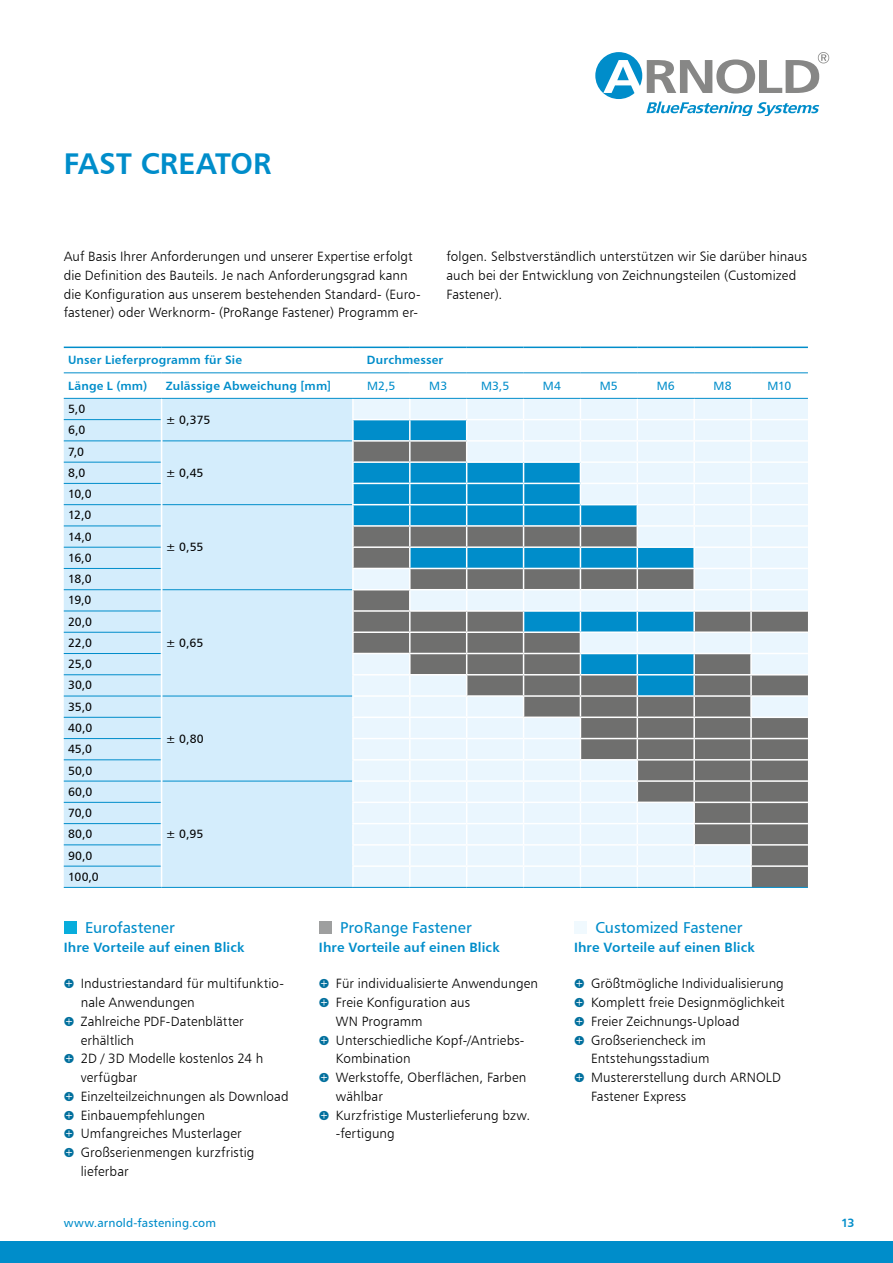
<style>
.page{position:relative;width:893px;height:1263px;background:#fff}
.page>*{position:absolute;margin:0;border:0;box-sizing:border-box;transform-origin:0 0}
.t1{font:30px "Humanist 777 BT Bold B";color:#008dca}
.t2{font:15.75px "Humanist 777 BT Roman B";color:#008dca}
.t3{font:13.5px/18.8px "Humanist 777 BT Light B";letter-spacing:.005em;color:#000}
.t4{font:13.5px "Humanist 777 BT Bold B";letter-spacing:.01em;color:#008dca}
.t5{font:12px/21.3px "Humanist 777 BT Roman B";letter-spacing:-.01em;color:#000;text-align:justify}
.t6{font:12px "Humanist 777 BT Bold B";letter-spacing:.015em;color:#008dca}
.t7{font:12px "Humanist 777 BT Roman B";letter-spacing:.01em;color:#008dca}
.s1{font-family:"Klavika";color:#006f9d}
</style>
<div class="page">
<div style="left:0;top:1242px;width:893px;height:21px;background:#008dca"></div>
<svg style="left:595px;top:52px;width:234px;height:64px"></svg>
<svg style="left:64px;top:347px;width:744px;height:540px"></svg>
<hr style="left:694px;top:865px;width:57px;height:2px;background:#fff">
<hr style="left:693px;top:867px;width:2px;height:20px;background:#fff">
<hr style="left:751px;top:865px;width:57px;height:2px;background:#fff">
<hr style="left:750px;top:867px;width:2px;height:20px;background:#fff">
<hr style="left:64px;top:887px;width:98px;height:1px;background:#008dca">
<hr style="left:162px;top:887px;width:191px;height:1px;background:#008dca">
<hr style="left:353px;top:887px;width:57px;height:1px;background:#008dca">
<hr style="left:410px;top:887px;width:57px;height:1px;background:#008dca">
<hr style="left:467px;top:887px;width:57px;height:1px;background:#008dca">
<hr style="left:524px;top:887px;width:56px;height:1px;background:#008dca">
<hr style="left:580px;top:887px;width:57px;height:1px;background:#008dca">
<hr style="left:637px;top:887px;width:57px;height:1px;background:#008dca">
<hr style="left:694px;top:887px;width:57px;height:1px;background:#008dca">
<hr style="left:751px;top:887px;width:57px;height:1px;background:#008dca">
<hr style="left:64px;top:372px;width:98px;height:1px;background:#008dca">
<hr style="left:162px;top:372px;width:191px;height:1px;background:#008dca">
<hr style="left:353px;top:372px;width:57px;height:1px;background:#008dca">
<hr style="left:410px;top:372px;width:57px;height:1px;background:#008dca">
<hr style="left:467px;top:372px;width:57px;height:1px;background:#008dca">
<hr style="left:524px;top:372px;width:56px;height:1px;background:#008dca">
<hr style="left:580px;top:372px;width:57px;height:1px;background:#008dca">
<hr style="left:637px;top:372px;width:57px;height:1px;background:#008dca">
<hr style="left:694px;top:372px;width:57px;height:1px;background:#008dca">
<hr style="left:751px;top:372px;width:57px;height:1px;background:#008dca">
<hr style="left:64px;top:398px;width:98px;height:1px;background:#008dca">
<hr style="left:162px;top:398px;width:191px;height:1px;background:#008dca">
<hr style="left:353px;top:398px;width:57px;height:1px;background:#008dca">
<hr style="left:410px;top:398px;width:57px;height:1px;background:#008dca">
<hr style="left:467px;top:398px;width:57px;height:1px;background:#008dca">
<hr style="left:524px;top:398px;width:56px;height:1px;background:#008dca">
<hr style="left:580px;top:398px;width:57px;height:1px;background:#008dca">
<hr style="left:637px;top:398px;width:57px;height:1px;background:#008dca">
<hr style="left:694px;top:398px;width:57px;height:1px;background:#008dca">
<hr style="left:751px;top:398px;width:57px;height:1px;background:#008dca">
<div style="left:64px;top:921px;width:13px;height:12px;background:#08addc"></div>
<div style="left:319px;top:921px;width:13px;height:12px;background:#9e9f9f"></div>
<div style="left:574px;top:921px;width:13px;height:12px;background:#f0f9fe"></div>
<h1 class="t1" style="left:64px;top:145px;width:209px">FAST CREATOR</h1>
<p class="t3" style="left:64px;top:247px;width:358px">Auf Basis Ihrer Anforderungen und unserer Expertise erfolgt die Definition des Bauteils. Je nach Anforderungsgrad kann die Konfiguration aus unserem bestehenden Standard- (Euro&shy;fastener) oder Werknorm- (ProRange Fastener) Programm er-</p>
<p class="t3" style="left:446px;top:247px;width:362px">folgen. Selbstverständlich unterstützen wir Sie darüber hinaus auch bei der Entwicklung von Zeichnungsteilen (Customized<br>Fastener).</p>
<p class="t6" style="left:68px;top:352px;width:176px">Unser Lieferprogramm für Sie</p>
<p class="t6" style="left:367px;top:352px;width:78px">Durchmesser</p>
<p class="t6" style="left:68px;top:378px;width:81px">Länge L (mm)</p>
<p class="t6" style="left:166px;top:378px;width:167px">Zulässige Abweichung [mm]</p>
<p class="t7" style="left:367px;top:378px;width:30px">M2,5</p>
<p class="t7" style="left:429px;top:378px;width:19px">M3</p>
<p class="t7" style="left:481px;top:378px;width:30px">M3,5</p>
<p class="t7" style="left:543px;top:378px;width:20px">M4</p>
<p class="t7" style="left:600px;top:378px;width:19px">M5</p>
<p class="t7" style="left:657px;top:378px;width:20px">M6</p>
<p class="t7" style="left:714px;top:378px;width:20px">M8</p>
<p class="t7" style="left:767px;top:378px;width:26px">M10</p>
<p class="t5" style="left:68px;top:398px;width:19px">5,0</p>
<p class="t5" style="left:166px;top:409px;width:46px">± 0,375</p>
<p class="t5" style="left:68px;top:419px;width:19px">6,0<br>7,0<br>8,0</p>
<p class="t5" style="left:166px;top:462px;width:39px">± 0,45</p>
<p class="t5" style="left:68px;top:483px;width:25px">10,0<br>12,0</p>
<p class="t5" style="left:68px;top:525px;width:25px">14,0<br>16,0<br>18,0<br>19,0</p>
<p class="t5" style="left:68px;top:611px;width:26px">20,0<br>22,0<br>25,0<br>30,0<br>35,0</p>
<p class="t5" style="left:68px;top:717px;width:26px">40,0<br>45,0<br>50,0<br>60,0</p>
<p class="t5" style="left:68px;top:802px;width:32px;text-align:left">70,0<br>80,0<br>90,0<br>100,0</p>
<p class="t5" style="left:166px;top:536px;width:39px">± 0,55</p>
<p class="t5" style="left:166px;top:632px;width:39px">± 0,65</p>
<p class="t5" style="left:166px;top:727px;width:39px">± 0,80</p>
<p class="t5" style="left:166px;top:823px;width:39px">± 0,95</p>
<p class="t2" style="left:85px;top:918px;width:91px">Eurofastener</p>
<p class="t4" style="left:64px;top:939px;width:182px">Ihre Vorteile auf einen Blick</p>
<p class="t3" style="left:64px;top:974px;width:222px"><span class="s1">˦</span> Industriestandard für multifunktio-</p>
<p class="t3" style="left:81px;top:993px;width:115px">nale Anwendungen</p>
<p class="t3" style="left:64px;top:1011px;width:181px"><span class="s1">˦</span> Zahlreiche PDF-Datenblätter</p>
<p class="t3" style="left:81px;top:1030px;width:55px">erhältlich</p>
<p class="t3" style="left:64px;top:1049px;width:201px"><span class="s1">˦</span> 2D / 3D Modelle kostenlos 24 h</p>
<p class="t3" style="left:81px;top:1068px;width:58px">verfügbar</p>
<p class="t3" style="left:64px;top:1086px;width:226px"><span class="s1">˦</span> Einzelteilzeichnungen als Download</p>
<p class="t3" style="left:64px;top:1105px;width:143px"><span class="s1">˦</span> Einbauempfehlungen</p>
<p class="t3" style="left:64px;top:1124px;width:179px"><span class="s1">˦</span> Umfangreiches Musterlager</p>
<p class="t3" style="left:64px;top:1143px;width:192px"><span class="s1">˦</span> Großserienmengen kurzfristig</p>
<p class="t3" style="left:81px;top:1161px;width:49px">lieferbar</p>
<p class="t2" style="left:340px;top:918px;width:133px">ProRange Fastener</p>
<p class="t4" style="left:319px;top:939px;width:182px">Ihre Vorteile auf einen Blick</p>
<p class="t3" style="left:319px;top:974px;width:221px"><span class="s1">˦</span> Für individualisierte Anwendungen</p>
<p class="t3" style="left:319px;top:993px;width:153px"><span class="s1">˦</span> Freie Konfiguration aus</p>
<p class="t3" style="left:336px;top:1011px;width:88px">WN Programm</p>
<p class="t3" style="left:319px;top:1030px;width:207px"><span class="s1">˦</span> Unterschiedliche Kopf-/Antriebs-</p>
<p class="t3" style="left:336px;top:1049px;width:76px">Kombination</p>
<p class="t3" style="left:319px;top:1068px;width:209px"><span class="s1">˦</span> Werkstoffe, Oberflächen, Farben</p>
<p class="t3" style="left:336px;top:1086px;width:48px">wählbar</p>
<p class="t3" style="left:319px;top:1105px;width:213px"><span class="s1">˦</span> Kurzfristige Musterlieferung bzw.</p>
<p class="t3" style="left:336px;top:1124px;width:60px">-fertigung</p>
<p class="t2" style="left:595px;top:918px;width:149px">Customized Fastener</p>
<p class="t4" style="left:574px;top:939px;width:182px">Ihre Vorteile auf einen Blick</p>
<p class="t3" style="left:574px;top:974px;width:211px"><span class="s1">˦</span> Größtmögliche Individualisierung</p>
<p class="t3" style="left:574px;top:993px;width:212px"><span class="s1">˦</span> Komplett freie Designmöglichkeit</p>
<p class="t3" style="left:574px;top:1011px;width:167px"><span class="s1">˦</span> Freier Zeichnungs-Upload</p>
<p class="t3" style="left:574px;top:1030px;width:133px"><span class="s1">˦</span> Großseriencheck im</p>
<p class="t3" style="left:591px;top:1049px;width:120px">Entstehungsstadium</p>
<p class="t3" style="left:574px;top:1068px;width:208px"><span class="s1">˦</span> Mustererstellung durch ARNOLD</p>
<p class="t3" style="left:591px;top:1086px;width:97px">Fastener Express</p>
<p class="t7" style="left:64px;top:1215px;width:154px">www.arnold-fastening.com</p>
<p class="t6" style="left:841px;top:1215px;width:15px">13</p>
</div>
